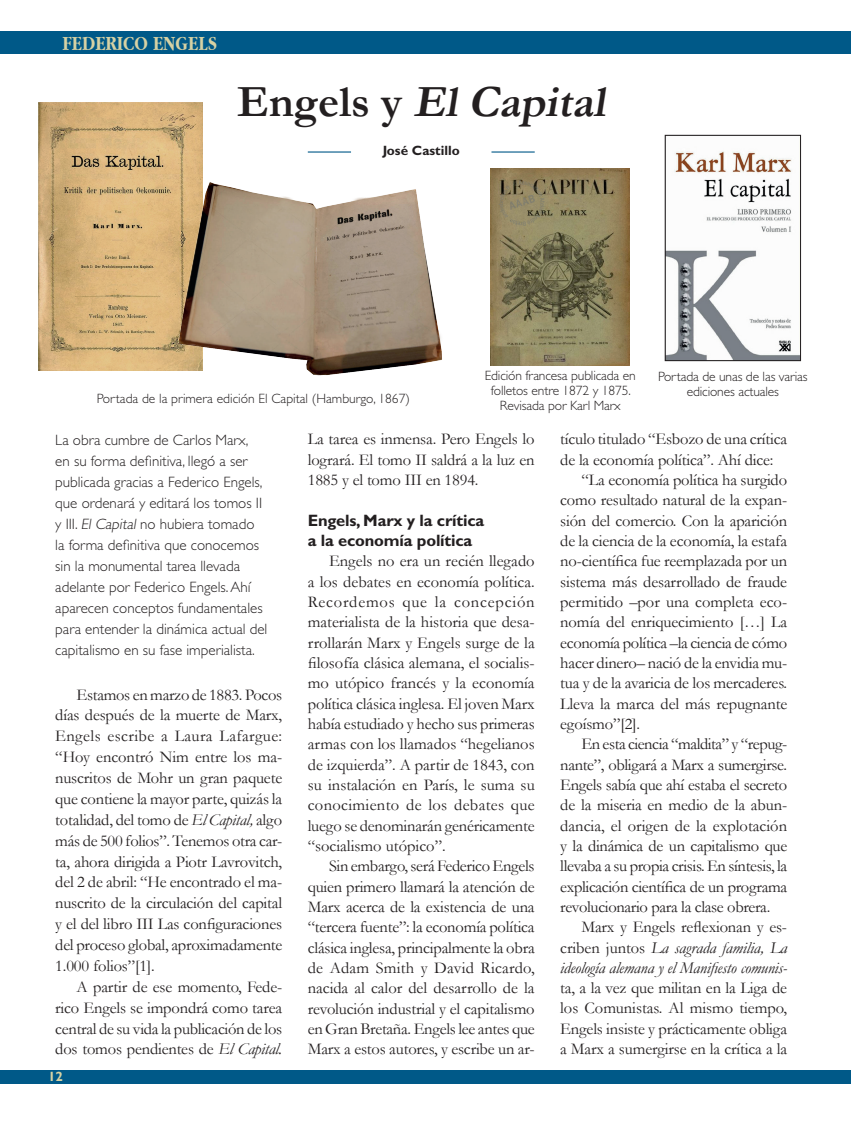
<style>
.page{position:relative;width:851px;height:1131px;background:#fff}
.page>*{position:absolute;margin:0;border:0;box-sizing:border-box;transform-origin:0 0}
.t1{font:italic 700 45px "Garamond";color:#231f20}
.t2{font:700 21px "Apple Garamond";color:#d7d2a4}
.t3{font:16.5px/20.4px "Garamond";letter-spacing:-.01em;color:#231f20;text-align:justify}
.t4{font:italic 16.5px "Garamond";letter-spacing:-.01em;color:#231f20}
.t5{font:700 16.5px/20.4px "Gill Sans";letter-spacing:-.01em;color:#231f20}
.t6{font:300 15px/21px "Gill Sans";color:#231f20}
.t7{font:300 13.5px/15px "Gill Sans";letter-spacing:-.01em;color:#231f20;text-align:center}
.t8{font:700 13.5px "Gill Sans";color:#231f20}
.t9{font:700 13.5px "Gill Sans";color:#d7d2a4}
.s1{font-style:normal}
.s2{font-style:italic}
</style>
<div class="page">
<div style="left:0;top:1070px;width:850px;height:13px;background:#005988"></div>
<div style="left:0;top:32px;width:850px;height:22px;background:#005988"></div>
<hr style="left:491px;top:151px;width:43px;height:2px;background:#005988">
<hr style="left:308px;top:151px;width:43px;height:2px;background:#005988">
<img style="left:39px;top:102px;width:164px;height:268px">
<img style="left:667px;top:151px;width:131px;height:208px">
<div style="left:665px;top:135px;width:135px;height:226px;border:1px solid #231f20"></div>
<img style="left:490px;top:168px;width:139px;height:197px">
<img style="left:175px;top:181px;width:267px;height:195px">
<p class="t2" style="left:63px;top:31px;width:156px">FEDERICO ENGELS</p>
<h1 class="t1" style="left:237px;top:72px;width:379px"><span class="s1">E n g e l s y</span> ElCapital</h1>
<p class="t8" style="left:382px;top:143px;width:79px">José Castillo</p>
<p class="t7" style="left:97px;top:391px;width:315px">Portada de la primera edición El Capital (Hamburgo, 1867)</p>
<p class="t7" style="left:484px;top:368px;width:152px">Edición francesa publicada en folletos entre 1872 y 1875.<br>Revisada por Karl Marx</p>
<p class="t7" style="left:658px;top:369px;width:151px">Portada de unas de las varias ediciones actuales</p>
<p class="t6" style="left:55px;top:430px;width:214px">La obra cumbre de Carlos Marx,<br>en su forma definitiva, llegó a ser publicada gracias a Federico Engels, que ordenará y editará los tomos II y III. <span class="s2">El Capital</span> no hubiera tomado la forma definitiva que conocemos sin la monumental tarea llevada adelante por Federico Engels. Ahí aparecen conceptos fundamentales para entender la dinámica actual del capitalismo en su fase imperialista.</p>
<p class="t3" style="left:55px;top:684px;width:228px;line-height:20.9px;text-indent:21px">Estamos en marzo de 1883. Pocos días después de la muerte de Marx, Engels escribe a Laura Lafargue: “Hoy encontró Nim entre los ma&shy;nuscritos de Mohr un gran paquete que contiene la mayor parte, quizás la totalidad, del tomo de <span class="s2">El Capital,</span> algo más de 500 folios”. Tenemos otra car&shy;ta, ahora dirigida a Piotr Lavrovitch, del 2 de abril: “He encontrado el ma&shy;nuscrito de la circulación del capital y el del libro III Las configuraciones del proceso global, aproximadamente 1.000 folios”[1].</p>
<p class="t3" style="left:55px;top:976px;width:228px;line-height:20.9px;text-indent:21px">A partir de ese momento, Fede&shy;rico Engels se impondrá como tarea central de su vida la publicación de los dos tomos pendientes de <span class="s2">El Capital.</span></p>
<p class="t9" style="left:48px;top:1069px;width:16px">12</p>
<p class="t3" style="left:308px;top:429px;width:228px">La tarea es inmensa. Pero Engels lo logrará. El tomo II saldrá a la luz en 1885 y el tomo III en 1894.</p>
<p class="t5" style="left:308px;top:510px;width:178px">Engels, Marx y la crítica a la economía política</p>
<p class="t3" style="left:308px;top:551px;width:228px;text-indent:21px">Engels no era un recién llegado a los debates en economía política.<br>Recordemos que la concepción materialista de la historia que desa&shy;rrollarán Marx y Engels surge de la filosofía clásica alemana, el socialis&shy;mo utópico francés y la economía política clásica inglesa. El joven Marx había estudiado y hecho sus primeras armas con los llamados “hegelianos de izquierda”. A partir de 1843, con su instalación en París, le suma su conocimiento de los debates que luego se denominarán genéricamente “socialismo utópico”.</p>
<p class="t3" style="left:308px;top:856px;width:228px;text-indent:21px">Sin embargo, será Federico Engels quien primero llamará la atención de Marx acerca de la existencia de una “tercera fuente”: la economía política clásica inglesa, principalmente la obra de Adam Smith y David Ricardo, nacida al calor del desarrollo de la revolución industrial y el capitalismo en Gran Bretaña. Engels lee antes que Marx a estos autores, y escribe un ar-</p>
<p class="t3" style="left:560px;top:429px;width:228px">tículo titulado “Esbozo de una crítica</p>
<p class="t3" style="left:560px;top:449px;width:215px">de la economía política”. Ahí dice:</p>
<p class="t3" style="left:581px;top:469px;width:207px">“La economía política ha surgido</p>
<p class="t3" style="left:560px;top:489px;width:228px">como resultado natural de la expan-</p>
<p class="t3" style="left:560px;top:510px;width:228px">sión del comercio. Con la aparición</p>
<p class="t3" style="left:560px;top:530px;width:228px">de la ciencia de la economía, la estafa</p>
<p class="t3" style="left:560px;top:550px;width:228px">no-científica fue reemplazada por un</p>
<p class="t3" style="left:560px;top:571px;width:228px">sistema más desarrollado de fraude</p>
<p class="t3" style="left:560px;top:591px;width:228px">permitido –por una completa eco-</p>
<p class="t3" style="left:560px;top:611px;width:228px">nomía del enriquecimiento […] La</p>
<p class="t3" style="left:560px;top:632px;width:228px">economía política –la ciencia de cómo</p>
<p class="t3" style="left:560px;top:652px;width:228px">hacer dinero– nació de la envidia mu-</p>
<p class="t3" style="left:560px;top:672px;width:228px">tua y de la avaricia de los mercaderes.</p>
<p class="t3" style="left:560px;top:693px;width:228px">Lleva la marca del más repugnante</p>
<p class="t3" style="left:560px;top:713px;width:81px">egoísmo”[2].</p>
<p class="t3" style="left:581px;top:733px;width:207px">En esta ciencia “maldita” y “repug-</p>
<p class="t3" style="left:560px;top:754px;width:228px">nante”, obligará a Marx a sumergirse.</p>
<p class="t3" style="left:560px;top:774px;width:228px">Engels sabía que ahí estaba el secreto</p>
<p class="t3" style="left:560px;top:794px;width:228px">de la miseria en medio de la abun-</p>
<p class="t3" style="left:560px;top:815px;width:228px">dancia, el origen de la explotación</p>
<p class="t3" style="left:560px;top:835px;width:228px">y la dinámica de un capitalismo que</p>
<p class="t3" style="left:560px;top:855px;width:228px">llevaba a su propia crisis. En síntesis, la</p>
<p class="t3" style="left:560px;top:876px;width:228px">explicación científica de un programa</p>
<p class="t3" style="left:560px;top:896px;width:211px">revolucionario para la clase obrera.</p>
<p class="t3" style="left:581px;top:916px;width:207px">Marx y Engels reflexionan y es-</p>
<p class="t4" style="left:560px;top:936px;width:228px"><span class="s1">criben juntos</span> La sagrada familia, La</p>
<p class="t4" style="left:560px;top:956px;width:228px">ideología alemana y el Manifiesto comunis-</p>
<p class="t3" style="left:560px;top:977px;width:228px">ta, a la vez que militan en la Liga de los Comunistas. Al mismo tiempo, Engels insiste y prácticamente obliga a Marx a sumergirse en la crítica a la</p>
</div>
